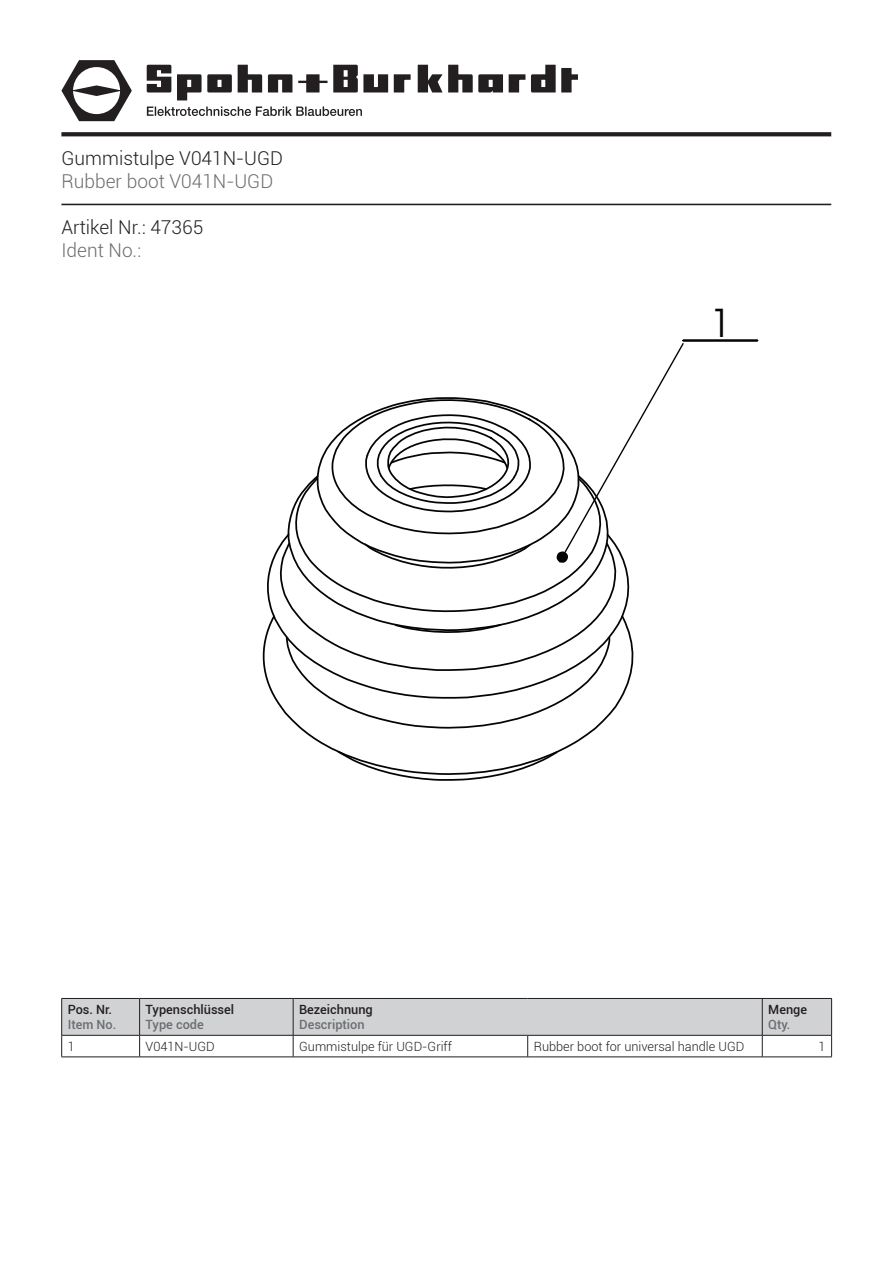
<style>
.page{position:relative;width:893px;height:1263px;background:#fff}
.page>*{position:absolute;margin:0;border:0;box-sizing:border-box;transform-origin:0 0}
.t1{font:38.25px "Avant Garde";color:#040503}
.t2{font:300 19.05px "Roboto";color:#231f20}
.t3{font:300 19.05px "Roboto";color:#6c6d70}
.t4{font:300 12.75px "Roboto";color:#231f20}
.t5{font:500 12.75px "Roboto";color:#231f20}
.t6{font:500 12.75px "Roboto";color:#6c6d70}
</style>
<div class="page">
<svg style="left:61px;top:60px;width:71px;height:61px"></svg>
<svg style="left:147px;top:65px;width:24px;height:28px"></svg>
<svg style="left:177px;top:74px;width:55px;height:26px"></svg>
<svg style="left:238px;top:65px;width:24px;height:28px"></svg>
<svg style="left:298px;top:74px;width:29px;height:19px"></svg>
<svg style="left:333px;top:65px;width:55px;height:28px"></svg>
<svg style="left:394px;top:74px;width:17px;height:19px"></svg>
<svg style="left:531px;top:65px;width:47px;height:28px"></svg>
<svg style="left:268px;top:74px;width:24px;height:19px"></svg>
<svg style="left:509px;top:74px;width:16px;height:19px"></svg>
<svg style="left:418px;top:65px;width:85px;height:28px"></svg>
<svg style="left:147px;top:107px;width:215px;height:9px"></svg>
<svg style="left:61px;top:132px;width:770px;height:4px;background:#2c2829"></svg>
<hr style="left:61px;top:204px;width:770px;height:1px;background:#231f20">
<svg style="left:262px;top:614px;width:334px;height:139px"></svg>
<svg style="left:336px;top:749px;width:222px;height:32px"></svg>
<hr style="left:683px;top:340px;width:74px;height:1px;background:#040503">
<svg style="left:279px;top:343px;width:405px;height:386px"></svg>
<svg style="left:61px;top:998px;width:771px;height:59px"></svg>
<hr style="left:61px;top:1057px;width:79px;height:1px;background:#231f20">
<hr style="left:140px;top:1057px;width:692px;height:1px;background:#231f20">
<h2 class="t2" style="left:61px;top:147px;width:223px">Gummistulpe V041N-UGD</h2>
<h2 class="t3" style="left:61px;top:170px;width:213px">Rubber boot V041N-UGD</h2>
<h2 class="t2" style="left:61px;top:216px;width:143px">Artikel Nr.: 47365</h2>
<h2 class="t3" style="left:61px;top:239px;width:81px">Ident No.:</h2>
<p class="t5" style="left:68px;top:1002px;width:46px">Pos. Nr.</p>
<p class="t6" style="left:68px;top:1017px;width:50px">Item No.</p>
<p class="t5" style="left:146px;top:1002px;width:90px">Typenschlüssel</p>
<p class="t6" style="left:146px;top:1017px;width:60px">Type code</p>
<p class="t5" style="left:299px;top:1002px;width:75px">Bezeichnung</p>
<p class="t6" style="left:299px;top:1017px;width:67px">Description</p>
<h1 class="t1" style="left:709px;top:308px;width:23px">1</h1>
<p class="t5" style="left:768px;top:1002px;width:40px">Menge</p>
<p class="t6" style="left:768px;top:1017px;width:24px">Qty.</p>
<p class="t4" style="left:68px;top:1039px;width:9px">1</p>
<p class="t4" style="left:146px;top:1039px;width:71px">V041N-UGD</p>
<p class="t4" style="left:299px;top:1039px;width:154px">Gummistulpe für UGD-Griff</p>
<p class="t4" style="left:534px;top:1039px;width:212px">Rubber boot for universal handle UGD</p>
<p class="t4" style="left:818px;top:1039px;width:9px">1</p>
</div>
